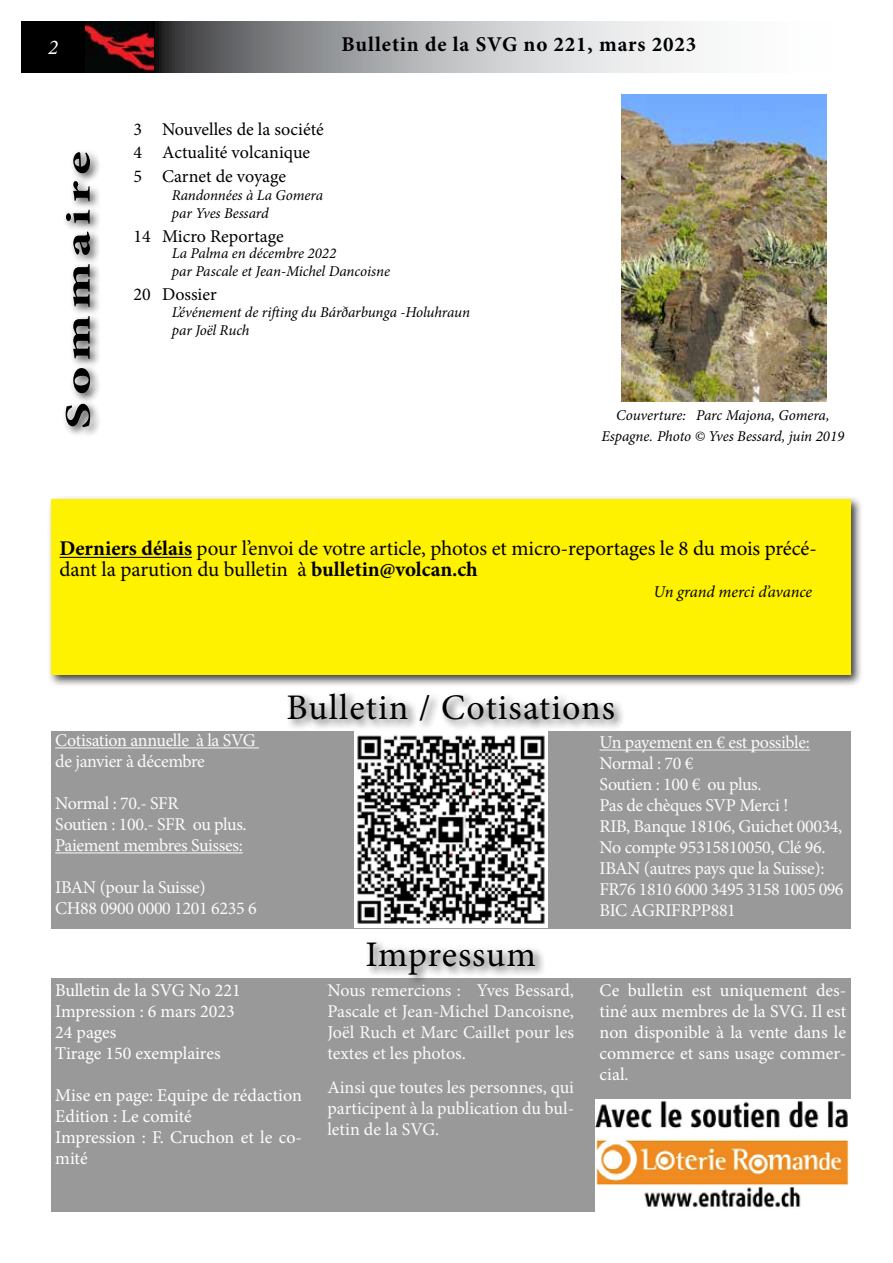
<style>
.page{position:relative;width:893px;height:1263px;background:#fff}
.page>*{position:absolute;margin:0;border:0;box-sizing:border-box;transform-origin:0 0}
.t1{font:36px "Minion Pro";letter-spacing:.03em;color:#000}
.t2{font:700 36px "Minion Pro";letter-spacing:.12em;color:#000;scale:1.5 1}
.t3{font:21px/21px "Minion Pro";letter-spacing:-.005em;color:#000}
.t4{font:700 21px "Minion Pro";letter-spacing:.04em;color:#000}
.t5{font:italic 21px "Minion Pro";color:#fff}
.t6{font:18px/21px "Minion Pro";letter-spacing:-.02em;color:#fbfbfb}
.t7{font:18px/21px "Minion Pro";color:#fff}
.t8{font:18px/23.7px "Minion Pro";color:#000}
.t9{font:italic 16.5px "Minion Pro";letter-spacing:-.005em;color:#000}
.t10{font:italic 15px/18px "Minion Pro";letter-spacing:-.005em;color:#000}
.s1{font-weight:700}
</style>
<div class="page">
<div style="left:51px;top:731px;width:799px;height:198px;background:#999"></div>
<div style="left:51px;top:979px;width:799px;height:233px;background:#999"></div>
<img style="left:595px;top:1099px;width:255px;height:113px">
<div style="left:62px;top:148px;width:40px;height:290px;background:#000;opacity:.75"></div>
<div style="left:364px;top:938px;width:183px;height:48px;background:#000;opacity:.75"></div>
<div style="left:285px;top:690px;width:340px;height:42px;background:#000;opacity:.75"></div>
<div style="left:47px;top:496px;width:816px;height:192px;background:#000;opacity:.75"></div>
<div style="left:51px;top:500px;width:799px;height:175px;background:#fff200"></div>
<hr style="left:60px;top:557px;width:132px;height:1px;background:#000">
<img style="left:621px;top:94px;width:205px;height:308px">
<hr style="left:55px;top:747px;width:204px;height:1px;background:#fbfbfb">
<hr style="left:55px;top:852px;width:188px;height:1px;background:#fbfbfb">
<hr style="left:600px;top:749px;width:210px;height:1px;background:#fbfbfb">
<img style="left:355px;top:732px;width:193px;height:195px">
<svg style="left:21px;top:21px;width:674px;height:51px;background:#98999b"></svg>
<img style="left:85px;top:21px;width:68px;height:51px">
<p class="t10" style="left:550px;top:31px;width:23px">207</p>
<p class="t5" style="left:48px;top:33px;width:12px">2</p>
<p class="t4" style="left:342px;top:30px;width:356px">Bulletin de la SVG no 221, mars 2023</p>
<h1 class="t2" style="left:53px;top:429px;width:187px;rotate:-90deg">Sommaire</h1>
<p class="t8" style="left:134px;top:117px;width:192px">3 Nouvelles de la société<br>4 Actualité volcanique<br>5 Carnet de voyage</p>
<p class="t10" style="left:172px;top:186px;width:153px">Randonnées à La Gomera par Yves Bessard</p>
<p class="t8" style="left:134px;top:224px;width:152px">14 Micro Reportage</p>
<p class="t10" style="left:172px;top:245px;width:220px">La Palma en décembre 2022<br>par Pascale et Jean-Michel Dancoisne</p>
<p class="t8" style="left:134px;top:283px;width:85px">20 Dossier</p>
<p class="t10" style="left:172px;top:303px;width:300px">L’événement de rifting du Bárðarbunga -Holuhraun par Joël Ruch</p>
<p class="t10" style="left:601px;top:405px;width:244px;line-height:21px;text-align:center">Couverture: Parc Majona, Gomera,<br>Espagne. Photo © Yves Bessard, juin 2019</p>
<p class="t3" style="left:60px;top:538px;width:759px"><span class="s1">Derniers délais</span> pour l’envoi de votre article, photos et micro-reportages le 8 du mois précé&shy;dant la parution du bulletin à <span class="s1">bulletin@volcan.ch</span></p>
<p class="t9" style="left:654px;top:581px;width:160px">Un grand merci d’avance</p>
<p class="t6" style="left:55px;top:730px;width:202px">Cotisation annuelle à la SVG de janvier à décembre</p>
<p class="t6" style="left:55px;top:793px;width:193px">Normal : 70.- SFR<br>Soutien : 100.- SFR ou plus.<br>Paiement membres Suisses:</p>
<p class="t6" style="left:55px;top:877px;width:203px">IBAN (pour la Suisse)<br>CH88 0900 0000 1201 6235 6</p>
<h1 class="t1" style="left:287px;top:683px;width:330px">Bulletin / Cotisations</h1>
<h1 class="t1" style="left:365px;top:930px;width:172px">Impressum</h1>
<p class="t6" style="left:600px;top:732px;width:245px">Un payement en € est possible:<br>Normal : 70 €<br>Soutien : 100 € ou plus.<br>Pas de chèques SVP Merci !<br>RIB, Banque 18106, Guichet 00034,<br>No compte 95315810050, Clé 96.<br>IBAN (autres pays que la Suisse):<br>FR76 1810 6000 3495 3158 1005 096<br>BIC AGRIFRPP881</p>
<p class="t7" style="left:55px;top:980px;width:187px">Bulletin de la SVG No 221<br>Impression : 6 mars 2023<br>24 pages<br>Tirage 150 exemplaires</p>
<p class="t7" style="left:55px;top:1085px;width:248px">Mise en page: Equipe de rédaction<br>Edition : Le comité<br>Impression : F. Cruchon et le co&shy;mité</p>
<p class="t6" style="left:327px;top:980px;width:248px;text-align:justify">Nous remercions : Yves Bessard, Pascale et Jean-Michel Dancoisne, Joël Ruch et Marc Caillet pour les textes et les photos.</p>
<p class="t6" style="left:327px;top:1077px;width:248px;text-align:justify">Ainsi que toutes les personnes, qui participent à la publication du bul&shy;letin de la SVG.</p>
<p class="t7" style="left:600px;top:980px;width:248px;text-align:justify">Ce bulletin est uniquement des&shy;tiné aux membres de la SVG. Il est non disponible à la vente dans le commerce et sans usage commer&shy;cial.</p>
</div>
